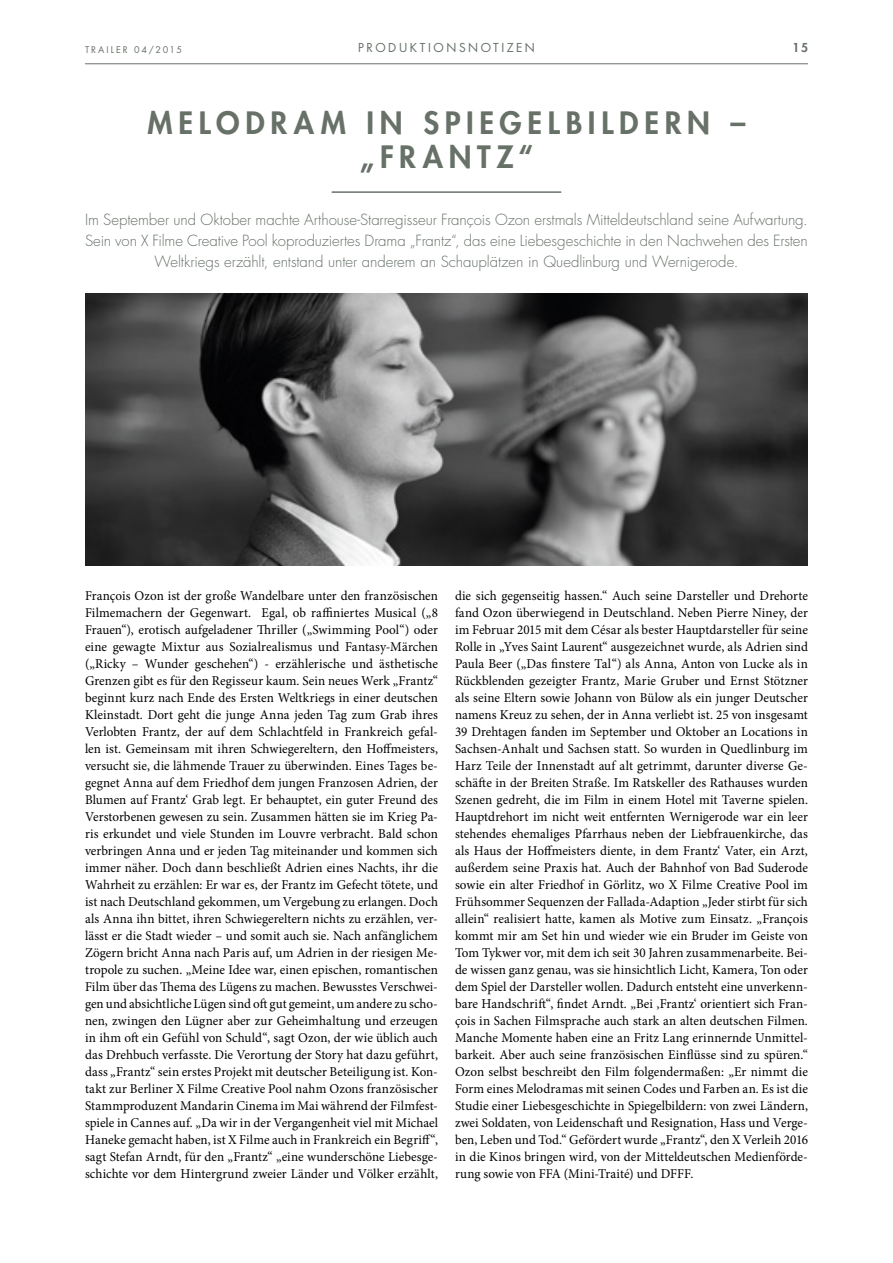
<style>
.page{position:relative;width:893px;height:1263px;background:#fff}
.page>*{position:absolute;margin:0;border:0;box-sizing:border-box;transform-origin:0 0}
.t1{font:800 30px/34px "Futura Std";letter-spacing:.19em;color:#677168;text-align:center}
.t2{font:300 15px/21px "Futura Std";letter-spacing:-.005em;color:#677168;text-align:center}
.t3{font:13.5px/17px "Minion Pro";color:#000;text-align:justify}
.t4{font:12px "Futura Std";letter-spacing:.21em;color:#677168}
.t5{font:800 12px "Futura Std";color:#677168}
.t6{font:9px "Futura Std";letter-spacing:.215em;color:#677168}
</style>
<div class="page">
<hr style="left:85px;top:63px;width:723px;height:1px;background:#677168">
<hr style="left:332px;top:191px;width:229px;height:2px;background:#677168">
<img style="left:85px;top:293px;width:723px;height:273px">
<p class="t6" style="left:85px;top:43px;width:98px">TRAILER 04/2015</p>
<p class="t4" style="left:358px;top:40px;width:178px">PRODUKTIONSNOTIZEN</p>
<p class="t5" style="left:792px;top:40px;width:17px">15</p>
<h1 class="t1" style="left:147px;top:106px;width:600px">MELODRAM IN SPIEGELBILDERN – „FRANTZ“</h1>
<p class="t2" style="left:85px;top:210px;width:724px">Im September und Oktober machte Arthouse-Starregisseur François Ozon erstmals Mitteldeutschland seine Aufwartung.<br>Sein von X Filme Creative Pool koproduziertes Drama „Frantz“, das eine Liebesgeschichte in den Nachwehen des Ersten<br>Weltkriegs erzählt, entstand unter anderem an Schauplätzen in Quedlinburg und Wernigerode.</p>
<p class="t3" style="left:85px;top:587px;width:354px">François Ozon ist der große Wandelbare unter den französischen Filmemachern der Gegenwart. Egal, ob raffiniertes Musical („8<br>Frauen“), erotisch aufgeladener Thriller („Swimming Pool“) oder eine gewagte Mixtur aus Sozialrealismus und Fantasy-Märchen („Ricky – Wunder geschehen“) - erzählerische und ästhetische Grenzen gibt es für den Regisseur kaum. Sein neues Werk „Frantz“ beginnt kurz nach Ende des Ersten Weltkriegs in einer deutschen Kleinstadt. Dort geht die junge Anna jeden Tag zum Grab ihres Verlobten Frantz, der auf dem Schlachtfeld in Frankreich gefal&shy;len ist. Gemeinsam mit ihren Schwiegereltern, den Hoffmeisters, versucht sie, die lähmende Trauer zu überwinden. Eines Tages be&shy;gegnet Anna auf dem Friedhof dem jungen Franzosen Adrien, der Blumen auf Frantz‘ Grab legt. Er behauptet, ein guter Freund des Verstorbenen gewesen zu sein. Zusammen hätten sie im Krieg Pa&shy;ris erkundet und viele Stunden im Louvre verbracht. Bald schon verbringen Anna und er jeden Tag miteinander und kommen sich immer näher. Doch dann beschließt Adrien eines Nachts, ihr die Wahrheit zu erzählen: Er war es, der Frantz im Gefecht tötete, und ist nach Deutschland gekommen, um Vergebung zu erlangen. Doch als Anna ihn bittet, ihren Schwiegereltern nichts zu erzählen, ver&shy;lässt er die Stadt wieder – und somit auch sie. Nach anfänglichem Zögern bricht Anna nach Paris auf, um Adrien in der riesigen Me&shy;tropole zu suchen. „Meine Idee war, einen epischen, romantischen Film über das Thema des Lügens zu machen. Bewusstes Verschwei&shy;gen und absichtliche Lügen sind oft gut gemeint, um andere zu scho&shy;nen, zwingen den Lügner aber zur Geheimhaltung und erzeugen in ihm oft ein Gefühl von Schuld“, sagt Ozon, der wie üblich auch das Drehbuch verfasste. Die Verortung der Story hat dazu geführt, dass „Frantz“ sein erstes Projekt mit deutscher Beteiligung ist. Kon&shy;takt zur Berliner X Filme Creative Pool nahm Ozons französischer Stammproduzent Mandarin Cinema im Mai während der Filmfest&shy;spiele in Cannes auf. „Da wir in der Vergangenheit viel mit Michael Haneke gemacht haben, ist X Filme auch in Frankreich ein Begriff“, sagt Stefan Arndt, für den „Frantz“ „eine wunderschöne Liebesge&shy;schichte vor dem Hintergrund zweier Länder und Völker erzählt,</p>
<p class="t3" style="left:455px;top:587px;width:354px">die sich gegenseitig hassen.“ Auch seine Darsteller und Drehorte fand Ozon überwiegend in Deutschland. Neben Pierre Niney, der im Februar 2015 mit dem César als bester Hauptdarsteller für seine Rolle in „Yves Saint Laurent“ ausgezeichnet wurde, als Adrien sind Paula Beer („Das finstere Tal“) als Anna, Anton von Lucke als in Rückblenden gezeigter Frantz, Marie Gruber und Ernst Stötzner als seine Eltern sowie Johann von Bülow als ein junger Deutscher namens Kreuz zu sehen, der in Anna verliebt ist. 25 von insgesamt 39 Drehtagen fanden im September und Oktober an Locations in Sachsen-Anhalt und Sachsen statt. So wurden in Quedlinburg im Harz Teile der Innenstadt auf alt getrimmt, darunter diverse Ge&shy;schäfte in der Breiten Straße. Im Ratskeller des Rathauses wurden Szenen gedreht, die im Film in einem Hotel mit Taverne spielen.<br>Hauptdrehort im nicht weit entfernten Wernigerode war ein leer stehendes ehemaliges Pfarrhaus neben der Liebfrauenkirche, das als Haus der Hoffmeisters diente, in dem Frantz‘ Vater, ein Arzt, außerdem seine Praxis hat. Auch der Bahnhof von Bad Suderode sowie ein alter Friedhof in Görlitz, wo X Filme Creative Pool im Frühsommer Sequenzen der Fallada-Adaption „Jeder stirbt für sich allein“ realisiert hatte, kamen als Motive zum Einsatz. „François kommt mir am Set hin und wieder wie ein Bruder im Geiste von Tom Tykwer vor, mit dem ich seit 30 Jahren zusammenarbeite. Bei&shy;de wissen ganz genau, was sie hinsichtlich Licht, Kamera, Ton oder dem Spiel der Darsteller wollen. Dadurch entsteht eine unverkenn&shy;bare Handschrift“, findet Arndt. „Bei ‚Frantz‘ orientiert sich Fran&shy;çois in Sachen Filmsprache auch stark an alten deutschen Filmen.<br>Manche Momente haben eine an Fritz Lang erinnernde Unmittel&shy;barkeit. Aber auch seine französischen Einflüsse sind zu spüren.“ Ozon selbst beschreibt den Film folgendermaßen: „Er nimmt die Form eines Melodramas mit seinen Codes und Farben an. Es ist die Studie einer Liebesgeschichte in Spiegelbildern: von zwei Ländern, zwei Soldaten, von Leidenschaft und Resignation, Hass und Verge&shy;ben, Leben und Tod.“ Gefördert wurde „Frantz“, den X Verleih 2016 in die Kinos bringen wird, von der Mitteldeutschen Medienförde&shy;rung sowie von FFA (Mini-Traité) und DFFF.</p>
</div>
